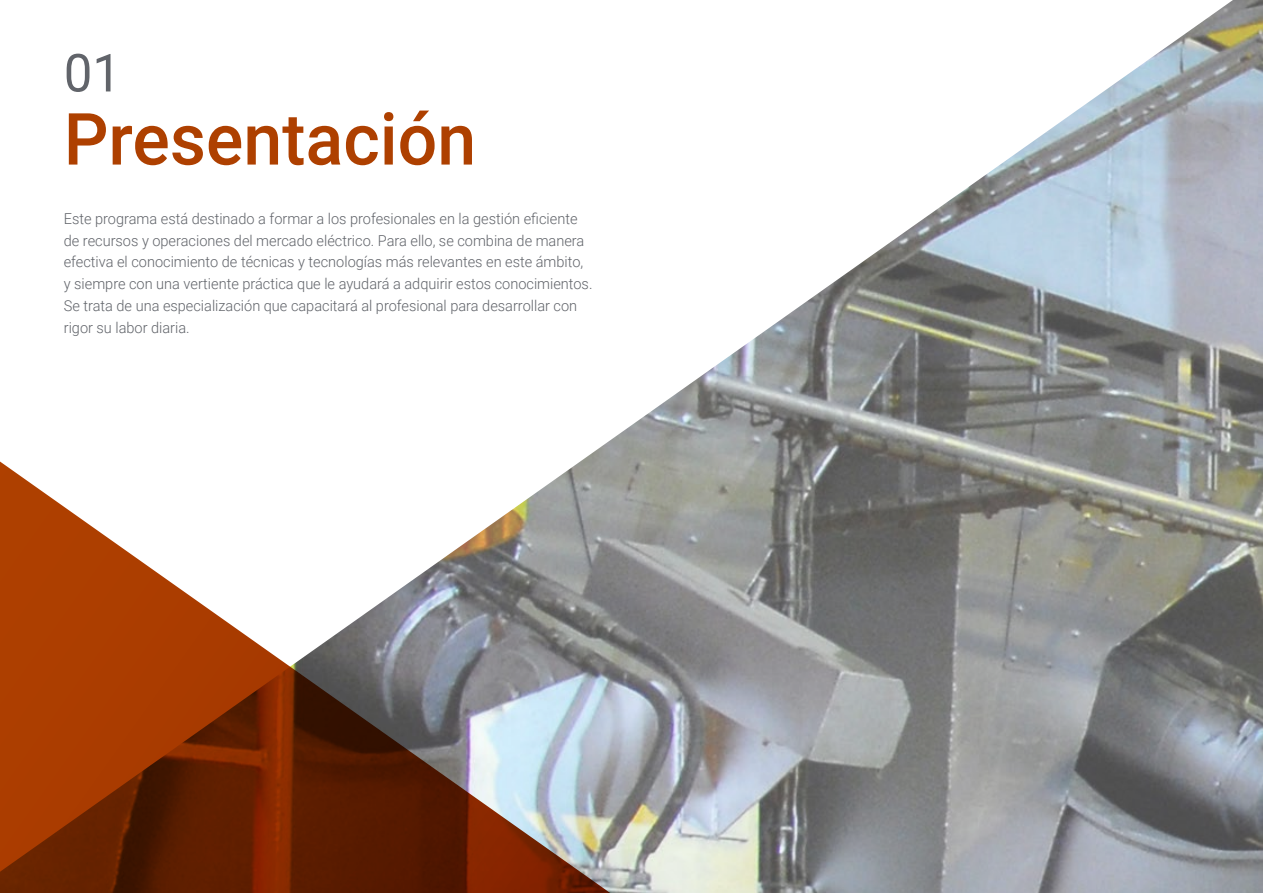
<style>
.page{position:relative;width:1263px;height:893px;background:#fff}
.page>*{position:absolute;margin:0;border:0;box-sizing:border-box;transform-origin:0 0}
.t1{font:500 72px "Roboto";color:#ae4000}
.t2{font:52.5px "Roboto";color:#61646a}
.t3{font:300 15px/21.8px "Roboto";color:#61646a}
</style>
<div class="page">
<img style="left:602px;top:0;width:661px;height:893px">
<svg style="left:0;top:446px;width:640px;height:447px"></svg>
<h2 class="t2" style="left:64px;top:36px;width:59px">01</h2>
<h1 class="t1" style="left:64px;top:89px;width:414px">Presentación</h1>
<p class="t3" style="left:64px;top:207px;width:530px">Este programa está destinado a formar a los profesionales en la gestión eficiente de recursos y operaciones del mercado eléctrico. Para ello, se combina de manera efectiva el conocimiento de técnicas y tecnologías más relevantes en este ámbito, y siempre con una vertiente práctica que le ayudará a adquirir estos conocimientos.<br>Se trata de una especialización que capacitará al profesional para desarrollar con rigor su labor diaria.</p>
</div>
